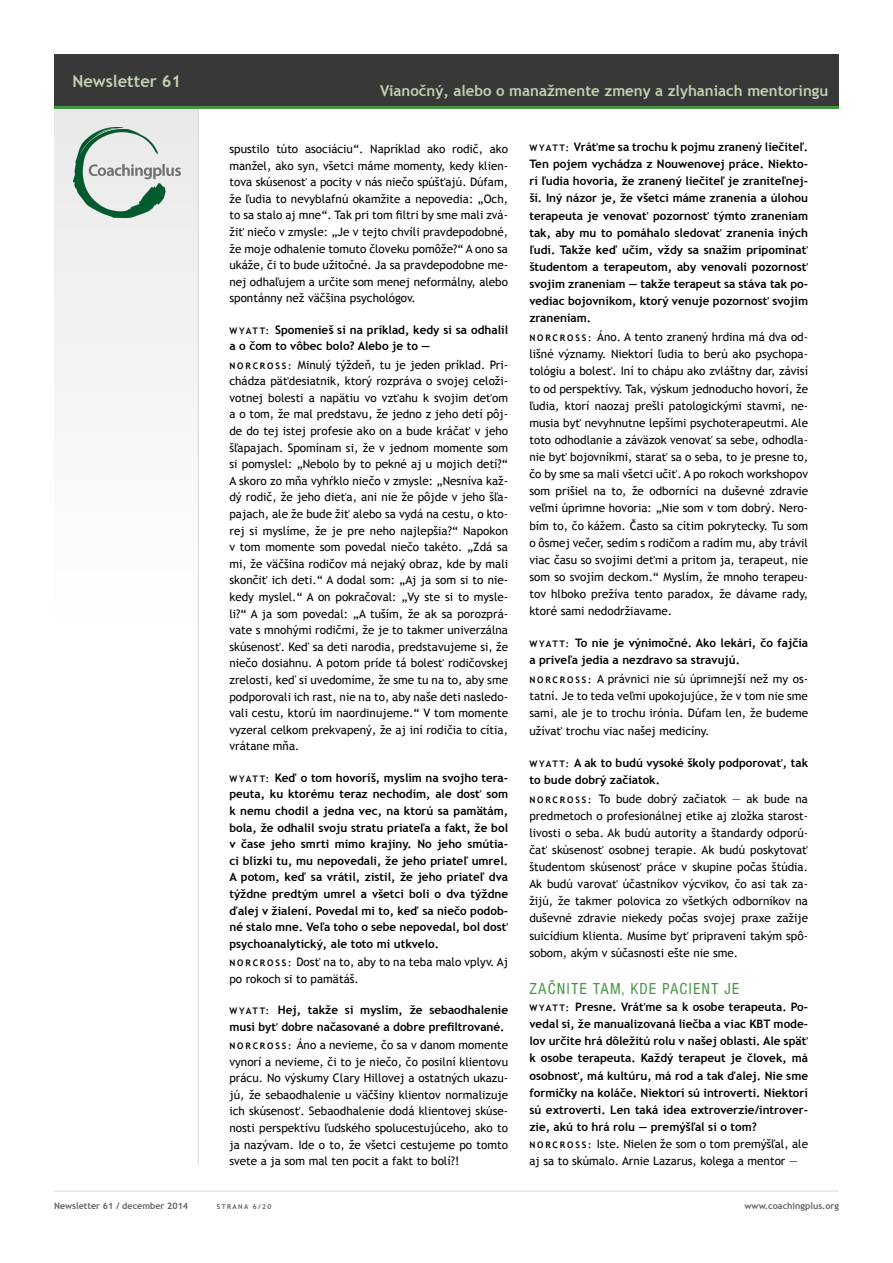
<style>
.page{position:relative;width:893px;height:1263px;background:#fff}
.page>*{position:absolute;margin:0;border:0;box-sizing:border-box;transform-origin:0 0}
.t1{font:condensed 16.5px "Nimbus Sans DOT";letter-spacing:.065em;color:#449542}
.t2{font:700 16.5px "Trebuchet MS";color:#c0d2b0}
.t3{font:700 15px "Trebuchet MS";color:#c0d2b0}
.t4{font:11.7px/16.6px "Trebuchet MS";color:#000;text-align:justify}
.t5{font:700 11.7px/17.1px "Trebuchet MS";color:#000}
.t6{font:700 9px "Trebuchet MS";letter-spacing:.2em;color:#000}
.t7{font:700 9px "Trebuchet MS";color:#636362}
.t8{font:700 6.75px "Trebuchet MS";letter-spacing:.2em;color:#636362}
.s1{font-size:9px}
.s2{font-weight:700;font-size:9px}
</style>
<div class="page">
<div style="left:54px;top:106px;width:145px;height:525px;background:#f5f5f5"></div>
<hr style="left:54px;top:1191px;width:785px;height:1px;background:#dadad9">
<hr style="left:198px;top:108px;width:1px;height:1057px;background:#dadad9">
<div style="left:54px;top:54px;width:785px;height:53px;background:#383838"></div>
<hr style="left:54px;top:106px;width:785px;height:3px;background:#449542">
<img style="left:74px;top:127px;width:106px;height:91px">
<h1 class="t2" style="left:72px;top:70px;width:110px">Newsletter 61</h1>
<p class="t3" style="left:380px;top:81px;width:450px">Vianočný, alebo o manažmente zmeny a zlyhaniach mentoringu</p>
<p class="t4" style="left:229px;top:141px;width:280px">spustilo túto asociáciu“. Napríklad ako rodič, ako manžel, ako syn, všetci máme momenty, kedy klien&shy;tova skúsenosť a pocity v nás niečo spúšťajú. Dúfam, že ľudia to nevyblafnú okamžite a nepovedia: „Och, to sa stalo aj mne“. Tak pri tom filtri by sme mali zvá&shy;žiť niečo v zmysle: „Je v tejto chvíli pravdepodobné, že moje odhalenie tomuto človeku pomôže?“ A ono sa ukáže, či to bude užitočné. Ja sa pravdepodobne me&shy;nej odhaľujem a určite som menej neformálny, alebo spontánny než väčšina psychológov.</p>
<p class="t5" style="left:229px;top:321px;width:280px;line-height:16.6px"><span class="s1">W yat t:</span> Spomenieš si na príklad, kedy si sa odhalil a o čom to vôbec bolo? Alebo je to —</p>
<p class="t6" style="left:229px;top:360px;width:16px">Norcross</p>
<p class="t4" style="left:229px;top:356px;width:280px;text-indent:59px"><span class="s2">:</span> Minulý týždeň, tu je jeden príklad. Pri&shy;chádza päťdesiatnik, ktorý rozpráva o svojej celoži&shy;votnej bolesti a napätiu vo vzťahu k svojim deťom a o tom, že mal predstavu, že jedno z jeho detí pôj&shy;de do tej istej profesie ako on a bude kráčať v jeho šľapajach. Spomínam si, že v jednom momente som si pomyslel: „Nebolo by to pekné aj u mojich detí?“ A skoro zo mňa vyhŕklo niečo v zmysle: „Nesníva kaž&shy;dý rodič, že jeho dieťa, ani nie že pôjde v jeho šľa&shy;pajach, ale že bude žiť alebo sa vydá na cestu, o kto&shy;rej si myslíme, že je pre neho najlepšia?“ Napokon v tom momente som povedal niečo takéto. „Zdá sa mi, že väčšina rodičov má nejaký obraz, kde by mali skončiť ich deti.“ A dodal som: „Aj ja som si to nie&shy;kedy myslel.“ A on pokračoval: „Vy ste si to mysle&shy;li?“ A ja som povedal: „A tuším, že ak sa porozprá&shy;vate s mnohými rodičmi, že je to takmer univerzálna skúsenosť. Keď sa deti narodia, predstavujeme si, že niečo dosiahnu. A potom príde tá bolesť rodičovskej zrelosti, keď si uvedomíme, že sme tu na to, aby sme podporovali ich rast, nie na to, aby naše deti nasledo&shy;vali cestu, ktorú im naordinujeme.“ V tom momente vyzeral celkom prekvapený, že aj iní rodičia to cítia, vrátane mňa.</p>
<p class="t5" style="left:229px;top:769px;width:280px;line-height:16.6px;text-align:justify"><span class="s1">W yat t:</span> Keď o tom hovoríš, myslím na svojho tera&shy;peuta, ku ktorému teraz nechodím, ale dosť som k nemu chodil a jedna vec, na ktorú sa pamätám, bola, že odhalil svoju stratu priateľa a fakt, že bol v čase jeho smrti mimo krajiny. No jeho smútia&shy;ci blízki tu, mu nepovedali, že jeho priateľ umrel.<br>A potom, keď sa vrátil, zistil, že jeho priateľ dva týždne predtým umrel a všetci boli o dva týždne ďalej v žialení. Povedal mi to, keď sa niečo podob&shy;né stalo mne. Veľa toho o sebe nepovedal, bol dosť psychoanalytický, ale toto mi utkvelo.</p>
<p class="t6" style="left:229px;top:957px;width:16px">Norcross</p>
<p class="t4" style="left:229px;top:954px;width:280px;text-indent:59px"><span class="s2">:</span> Dosť na to, aby to na teba malo vplyv. Aj po rokoch si to pamätáš.</p>
<p class="t5" style="left:229px;top:1002px;width:280px;line-height:16.6px"><span class="s1">W yat t:</span> Hej, takže si myslím, že sebaodhalenie musí byť dobre načasované a dobre prefiltrované.</p>
<p class="t6" style="left:229px;top:1040px;width:16px">Norcross</p>
<p class="t4" style="left:229px;top:1037px;width:280px;text-indent:59px"><span class="s2">:</span> Áno a nevieme, čo sa v danom momente vynorí a nevieme, či to je niečo, čo posilní klientovu prácu. No výskumy Clary Hillovej a ostatných ukazu&shy;jú, že sebaodhalenie u väčšiny klientov normalizuje ich skúsenosť. Sebaodhalenie dodá klientovej skúse&shy;nosti perspektívu ľudského spolucestujúceho, ako to ja nazývam. Ide o to, že všetci cestujeme po tomto svete a ja som mal ten pocit a fakt to bolí?!</p>
<p class="t5" style="left:529px;top:138px;width:280px;text-align:justify"><span class="s1">W yat t:</span> Vráťme sa trochu k pojmu zranený liečiteľ.<br>Ten pojem vychádza z Nouwenovej práce. Niekto&shy;rí ľudia hovoria, že zranený liečiteľ je zraniteľnej&shy;ší. Iný názor je, že všetci máme zranenia a úlohou terapeuta je venovať pozornosť týmto zraneniam tak, aby mu to pomáhalo sledovať zranenia iných ľudí. Takže keď učím, vždy sa snažím pripomínať študentom a terapeutom, aby venovali pozornosť svojim zraneniam — takže terapeut sa stáva tak po&shy;vediac bojovníkom, ktorý venuje pozornosť svojim zraneniam.</p>
<p class="t6" style="left:529px;top:332px;width:16px">Norcross</p>
<p class="t4" style="left:529px;top:329px;width:280px;line-height:17.1px;text-indent:59px"><span class="s2">:</span> Áno. A tento zranený hrdina má dva od&shy;lišné významy. Niektorí ľudia to berú ako psychopa&shy;tológiu a bolesť. Iní to chápu ako zvláštny dar, závisí to od perspektívy. Tak, výskum jednoducho hovorí, že ľudia, ktorí naozaj prešli patologickými stavmi, ne&shy;musia byť nevyhnutne lepšími psychoterapeutmi. Ale toto odhodlanie a záväzok venovať sa sebe, odhodla&shy;nie byť bojovníkmi, starať sa o seba, to je presne to, čo by sme sa mali všetci učiť. A po rokoch workshopov som prišiel na to, že odborníci na duševné zdravie veľmi úprimne hovoria: „Nie som v tom dobrý. Nero&shy;bím to, čo kážem. Často sa cítim pokrytecky. Tu som o ôsmej večer, sedím s rodičom a radím mu, aby trávil viac času so svojimi deťmi a pritom ja, terapeut, nie som so svojím deckom.“ Myslím, že mnoho terapeu&shy;tov hlboko prežíva tento paradox, že dávame rady, ktoré sami nedodržiavame.</p>
<p class="t5" style="left:529px;top:634px;width:280px"><span class="s1">W yat t:</span> To nie je výnimočné. Ako lekári, čo fajčia a priveľa jedia a nezdravo sa stravujú.</p>
<p class="t6" style="left:529px;top:674px;width:16px">Norcross</p>
<p class="t4" style="left:529px;top:671px;width:280px;line-height:17.1px;text-indent:59px"><span class="s2">:</span> A právnici nie sú úprimnejší než my os&shy;tatní. Je to teda veľmi upokojujúce, že v tom nie sme sami, ale je to trochu irónia. Dúfam len, že budeme užívať trochu viac našej medicíny.</p>
<p class="t5" style="left:529px;top:754px;width:280px"><span class="s1">W yat t:</span> A ak to budú vysoké školy podporovať, tak to bude dobrý začiatok.</p>
<p class="t6" style="left:529px;top:794px;width:16px">Norcross</p>
<p class="t4" style="left:529px;top:790px;width:280px;line-height:17.1px;text-indent:59px"><span class="s2">:</span> To bude dobrý začiatok — ak bude na predmetoch o profesionálnej etike aj zložka starost&shy;livosti o seba. Ak budú autority a štandardy odporú&shy;čať skúsenosť osobnej terapie. Ak budú poskytovať študentom skúsenosť práce v skupine počas štúdia.<br>Ak budú varovať účastníkov výcvikov, čo asi tak za&shy;žijú, že takmer polovica zo všetkých odborníkov na duševné zdravie niekedy počas svojej praxe zažije suicídium klienta. Musíme byť pripravení takým spô&shy;sobom, akým v súčasnosti ešte nie sme.</p>
<h1 class="t1" style="left:529px;top:979px;width:211px">ZAČNITE TAM, KDE PACIENT JE</h1>
<p class="t5" style="left:529px;top:998px;width:280px;text-align:justify"><span class="s1">W yat t:</span> Presne. Vráťme sa k osobe terapeuta. Po&shy;vedal si, že manualizovaná liečba a viac KBT mode&shy;lov určite hrá dôležitú rolu v našej oblasti. Ale späť k osobe terapeuta. Každý terapeut je človek, má osobnosť, má kultúru, má rod a tak ďalej. Nie sme formičky na koláče. Niektorí sú introverti. Niektorí sú extroverti. Len taká idea extroverzie/introver&shy;zie, akú to hrá rolu — premýšľal si o tom?</p>
<p class="t6" style="left:529px;top:1139px;width:16px">Norcross</p>
<p class="t4" style="left:529px;top:1135px;width:280px;line-height:17.1px;text-indent:59px"><span class="s2">:</span> Iste. Nielen že som o tom premýšľal, ale aj sa to skúmalo. Arnie Lazarus, kolega a mentor —</p>
<p class="t7" style="left:54px;top:1200px;width:136px">Newsletter 61 / december 2014</p>
<p class="t8" style="left:217px;top:1202px;width:56px">strana 6/20</p>
<p class="t7" style="left:745px;top:1200px;width:96px">www.coachingplus.org</p>
</div>
